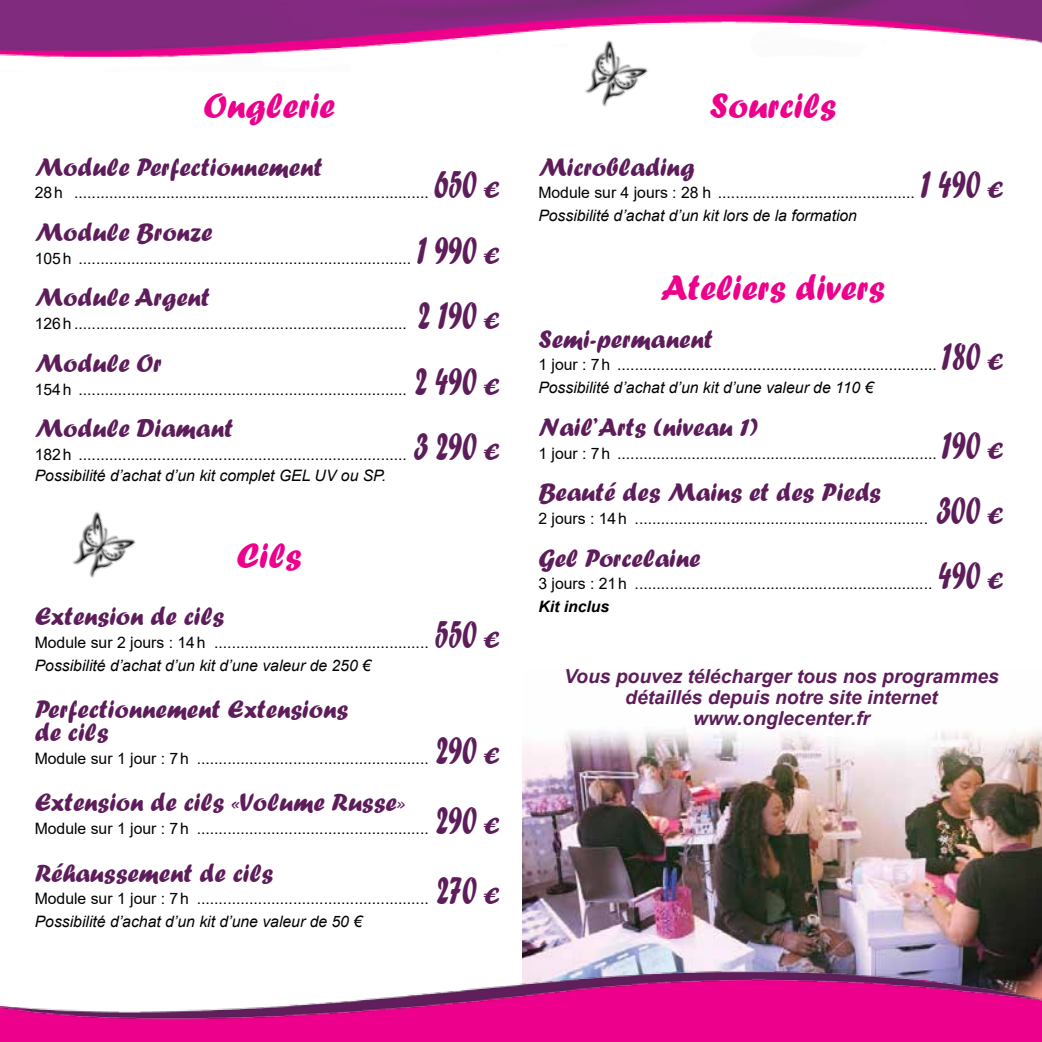
<style>
.page{position:relative;width:1042px;height:1042px;background:#fff}
.page>*{position:absolute;margin:0;border:0;box-sizing:border-box;transform-origin:0 0}
.t1{font:42px "Forte";color:#5d1d5a;scale:.67 1}
.t2{font:36.75px "Forte";color:#ec008c}
.t3{font:26.25px/22.8px "Forte";color:#5d1d5a}
.t4{font:italic 700 19.25px/21px "Arial";color:#5d1d5a;text-align:center}
.t5{font:15.75px "Arial";color:#000}
.t6{font:italic 15.75px "Arial";color:#000}
.t7{font:italic 700 15.75px "Arial";color:#000}
.s1{font-size:24.5px}
</style>
<div class="page">
<img style="left:522px;top:731px;width:520px;height:233px">
<div style="left:0;top:1026px;width:1042px;height:16px;background:#ec008c"></div>
<img style="left:0;top:964px;width:1042px;height:62px">
<img style="left:0;top:0;width:1042px;height:59px">
<img style="left:72px;top:511px;width:64px;height:67px">
<img style="left:561px;top:21px;width:102px;height:86px">
<h2 class="t2" style="left:203px;top:84px;width:133px">Onglerie</h2>
<h3 class="t3" style="left:35px;top:155px;width:289px">Module Perfectionnement</h3>
<p class="t5" style="left:35px;top:182px;width:396px">28h .................................................................................</p>
<h1 class="t1" style="left:434px;top:160px;width:100px">650 <span class="s1">€</span></h1>
<h3 class="t3" style="left:35px;top:220px;width:179px">Module Bronze</h3>
<p class="t5" style="left:35px;top:247px;width:378px">105h ............................................................................</p>
<h1 class="t1" style="left:417px;top:225px;width:126px">1 990 <span class="s1">€</span></h1>
<h3 class="t3" style="left:35px;top:286px;width:177px">Module Argent</h3>
<p class="t5" style="left:35px;top:313px;width:374px">126h ............................................................................</p>
<h1 class="t1" style="left:418px;top:291px;width:125px">2 190 <span class="s1">€</span></h1>
<h3 class="t3" style="left:35px;top:351px;width:129px">Module Or</h3>
<p class="t5" style="left:35px;top:378px;width:374px">154h ...........................................................................</p>
<h1 class="t1" style="left:415px;top:356px;width:129px">2 490 <span class="s1">€</span></h1>
<h3 class="t3" style="left:35px;top:416px;width:200px">Module Diamant</h3>
<p class="t5" style="left:35px;top:443px;width:374px">182h ...........................................................................</p>
<p class="t6" style="left:35px;top:465px;width:353px">Possibilité d’achat d’un kit complet GEL UV ou SP.</p>
<h1 class="t1" style="left:413px;top:421px;width:131px">3 290 <span class="s1">€</span></h1>
<h2 class="t2" style="left:237px;top:534px;width:67px">Cils</h2>
<h3 class="t3" style="left:35px;top:604px;width:191px">Extension de cils</h3>
<p class="t5" style="left:35px;top:631px;width:395px">Module sur 2 jours : 14h .................................................</p>
<p class="t6" style="left:35px;top:655px;width:338px">Possibilité d’achat d’un kit d’une valeur de 250 €</p>
<h3 class="t3" style="left:35px;top:697px;width:315px">Perfectionnement Extensions de cils</h3>
<p class="t5" style="left:35px;top:747px;width:395px">Module sur 1 jour : 7h .....................................................</p>
<h1 class="t1" style="left:435px;top:609px;width:99px">550 <span class="s1">€</span></h1>
<h1 class="t1" style="left:436px;top:725px;width:98px">290 <span class="s1">€</span></h1>
<h3 class="t3" style="left:35px;top:790px;width:372px">Extension de cils «Volume Russe»</h3>
<p class="t5" style="left:35px;top:817px;width:395px">Module sur 1 jour : 7h .....................................................</p>
<h1 class="t1" style="left:436px;top:795px;width:98px">290 <span class="s1">€</span></h1>
<h3 class="t3" style="left:35px;top:861px;width:240px">Réhaussement de cils</h3>
<p class="t5" style="left:35px;top:888px;width:395px">Module sur 1 jour : 7h .....................................................</p>
<p class="t6" style="left:35px;top:911px;width:329px">Possibilité d’achat d’un kit d’une valeur de 50 €</p>
<h1 class="t1" style="left:436px;top:866px;width:97px">270 <span class="s1">€</span></h1>
<h2 class="t2" style="left:709px;top:84px;width:128px">Sourcils</h2>
<h3 class="t3" style="left:538px;top:155px;width:158px">Microblading</h3>
<p class="t5" style="left:538px;top:182px;width:378px">Module sur 4 jours : 28 h .............................................</p>
<h1 class="t1" style="left:920px;top:160px;width:126px">1 490 <span class="s1">€</span></h1>
<p class="t6" style="left:538px;top:205px;width:320px">Possibilité d’achat d’un kit lors de la formation</p>
<h2 class="t2" style="left:660px;top:266px;width:226px">Ateliers divers</h2>
<h3 class="t3" style="left:538px;top:327px;width:176px">Semi-permanent</h3>
<p class="t5" style="left:538px;top:354px;width:400px">1 jour : 7h .........................................................................</p>
<h1 class="t1" style="left:941px;top:332px;width:95px">180 <span class="s1">€</span></h1>
<p class="t6" style="left:538px;top:377px;width:337px">Possibilité d’achat d’un kit d’une valeur de 110 €</p>
<h3 class="t3" style="left:538px;top:415px;width:221px">Nail’Arts (niveau 1)</h3>
<p class="t5" style="left:538px;top:442px;width:400px">1 jour : 7h .........................................................................</p>
<h1 class="t1" style="left:941px;top:420px;width:95px">190 <span class="s1">€</span></h1>
<h3 class="t3" style="left:538px;top:480px;width:344px">Beauté des Mains et des Pieds</h3>
<p class="t5" style="left:538px;top:507px;width:391px">2 jours : 14h ...................................................................</p>
<h1 class="t1" style="left:936px;top:485px;width:103px">300 <span class="s1">€</span></h1>
<h3 class="t3" style="left:538px;top:546px;width:163px">Gel Porcelaine</h3>
<p class="t5" style="left:538px;top:573px;width:396px">3 jours : 21h ....................................................................</p>
<p class="t7" style="left:538px;top:596px;width:72px">Kit inclus</p>
<h1 class="t1" style="left:938px;top:551px;width:99px">490 <span class="s1">€</span></h1>
<p class="t4" style="left:564px;top:666px;width:436px">Vous pouvez télécharger tous nos programmes détaillés depuis notre site internet www.onglecenter.fr</p>
</div>
